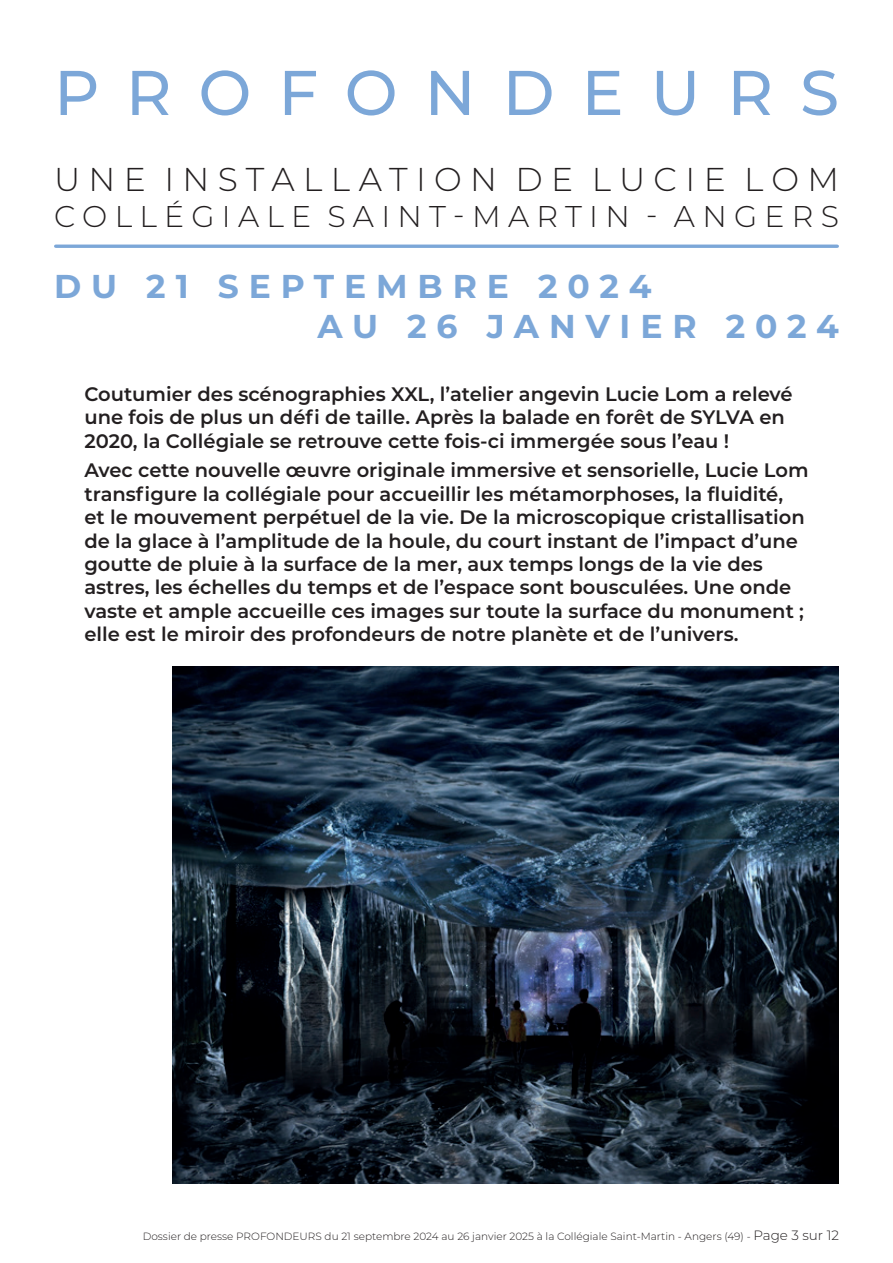
<style>
.page{position:relative;width:893px;height:1263px;background:#fff}
.page>*{position:absolute;margin:0;border:0;box-sizing:border-box;transform-origin:0 0}
.t1{font:500 63px "Montserrat";letter-spacing:.425em;color:#7ca7d8}
.t2{font:700 33px/39.6px "Montserrat";letter-spacing:.3em;color:#7ca7d8}
.t3{font:300 33px "Montserrat";letter-spacing:.255em;color:#231f20}
.t4{font:300 30px "Montserrat";letter-spacing:.24em;color:#231f20}
.t5{font:600 19.5px/23.4px "Montserrat";color:#231f20}
.t6{font:300 10.5px "Montserrat";color:#231f20}
.s1{font-size:13.5px}
</style>
<div class="page">
<hr style="left:56px;top:245px;width:781px;height:3px;background:#7ca7d8">
<img style="left:172px;top:666px;width:667px;height:517px">
<h1 class="t1" style="left:54px;top:49px;width:787px">PROFONDEURS</h1>
<h2 class="t3" style="left:54px;top:156px;width:786px">UNE INSTALLATION DE LUCIE LOM</h2>
<h3 class="t4" style="left:54px;top:196px;width:786px">COLLÉGIALE SAINT-MARTIN - ANGERS</h3>
<h2 class="t2" style="left:317px;top:265px;width:523px;text-indent:-263px">DU 21 SEPTEMBRE 2024<br>AU 26 JANVIER 2024</h2>
<p class="t5" style="left:84px;top:381px;width:710px">Coutumier des scénographies XXL, l’atelier angevin Lucie Lom a relevé une fois de plus un défi de taille. Après la balade en forêt de SYLVA en<br>2020, la Collégiale se retrouve cette fois-ci immergée sous l’eau !</p>
<p class="t5" style="left:84px;top:458px;width:726px">Avec cette nouvelle œuvre originale immersive et sensorielle, Lucie Lom transfigure la collégiale pour accueillir les métamorphoses, la fluidité,<br>et le mouvement perpétuel de la vie. De la microscopique cristallisation de la glace à l’amplitude de la houle, du court instant de l’impact d’une goutte de pluie à la surface de la mer, aux temps longs de la vie des astres, les échelles du temps et de l’espace sont bousculées. Une onde vaste et ample accueille ces images sur toute la surface du monument ; elle est le miroir des profondeurs de notre planète et de l’univers.</p>
<p class="t6" style="left:143px;top:1229px;width:698px">Dossier de presse PROFONDEURS du 21 septembre 2024 au 26 janvier 2025 à la Collégiale Saint-Martin - Angers (49) - <span class="s1">Page 3 sur 12</span></p>
</div>
